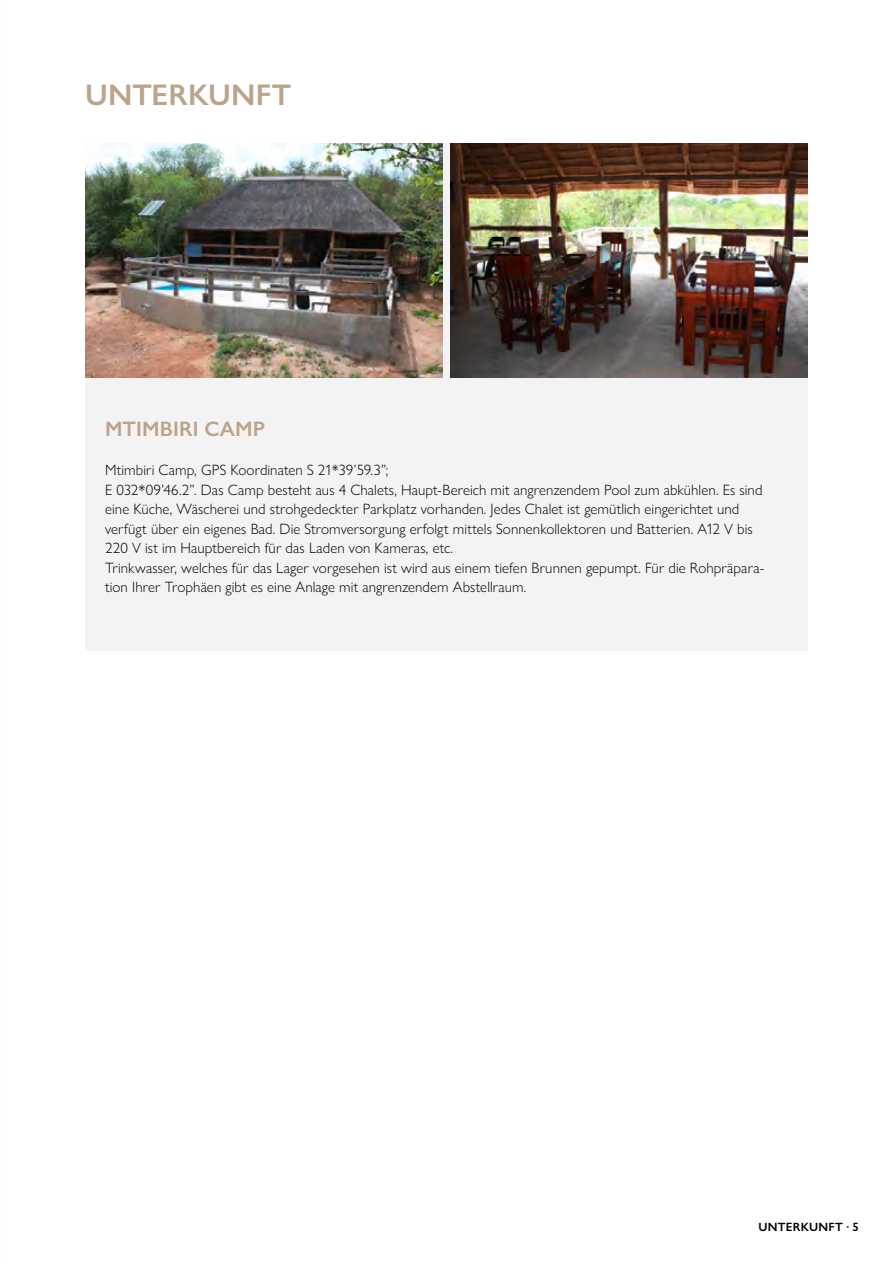
<style>
.page{position:relative;width:893px;height:1263px;background:#fff}
.page>*{position:absolute;margin:0;border:0;box-sizing:border-box;transform-origin:0 0}
.t1{font:600 30px "Gill Sans Nova";color:#bca48b}
.t2{font:600 21px "Gill Sans Nova";letter-spacing:.01em;color:#bca48b}
.t3{font:300 15px/19.5px "Gill Sans Nova";letter-spacing:.005em;color:#000}
.t4{font:600 12px "Gill Sans Nova";letter-spacing:.025em;color:#000}
</style>
<div class="page">
<div style="left:85px;top:144px;width:723px;height:507px;background:#f3f3f3"></div>
<img style="left:85px;top:144px;width:358px;height:234px">
<img style="left:450px;top:144px;width:358px;height:234px">
<h1 class="t1" style="left:85px;top:76px;width:21px">UNTE</h1>
<h1 class="t1" style="left:169px;top:76px;width:61px">RKUNFT</h1>
<h2 class="t2" style="left:105px;top:416px;width:161px">MTIMBIRI CAMP</h2>
<p class="t3" style="left:105px;top:460px;width:661px">Mtimbiri Camp, GPS Koordinaten S 21*39’59.3”;<br>E 032*09’46.2”. Das Camp besteht aus 4 Chalets, Haupt-Bereich mit angrenzendem Pool zum abkühlen. Es sind eine Küche, Wäscherei und strohgedeckter Parkplatz vorhanden. Jedes Chalet ist gemütlich eingerichtet und verfügt über ein eigenes Bad. Die Stromversorgung erfolgt mittels Sonnenkollektoren und Batterien. A12 V bis 220 V ist im Hauptbereich für das Laden von Kameras, etc.<br>Trinkwasser, welches für das Lager vorgesehen ist wird aus einem tiefen Brunnen gepumpt. Für die Rohpräpara&shy;tion Ihrer Trophäen gibt es eine Anlage mit angrenzendem Abstellraum.</p>
<p class="t4" style="left:758px;top:1219px;width:102px">UNTERKUNFT · 5</p>
</div>
